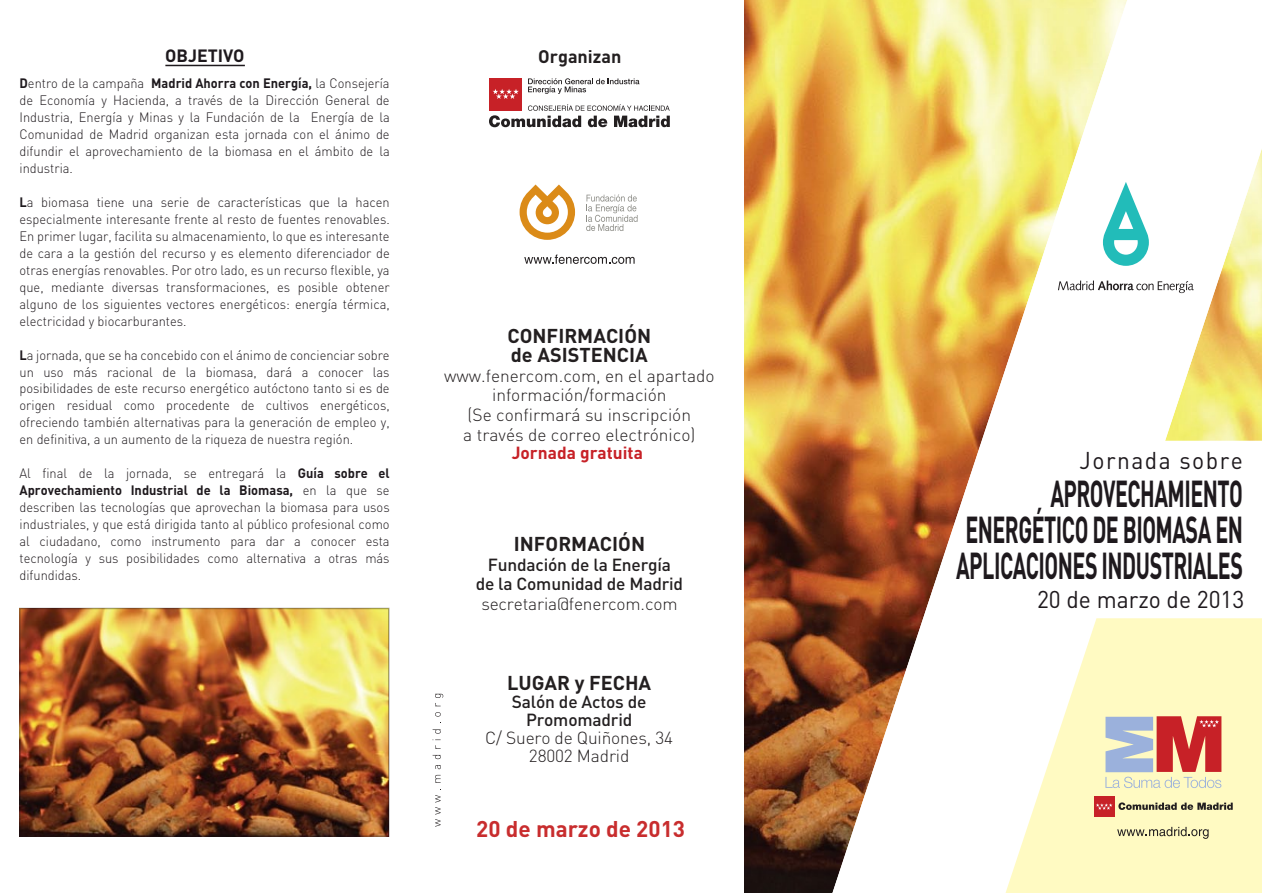
<style>
.page{position:relative;width:1262px;height:893px;background:#fff}
.page>*{position:absolute;margin:0;border:0;box-sizing:border-box;transform-origin:0 0}
.t1{font:700 37.05px/36px "DIN";letter-spacing:-.025em;color:#1e191d;text-align:justify;scale:.58 1}
.t2{font:24px "DIN";color:#1e191d;scale:.95 1}
.t3{font:24px "DIN";letter-spacing:.065em;color:#1e191d;scale:.95 1}
.t4{font:700 22.5px "DIN";color:#c82d2e}
.t5{font:700 19.8px/19.5px "DIN";color:#231f20}
.t6{font:700 18px "DIN";color:#231f20}
.t7{font:700 17.55px "DIN";color:#1e191d}
.t8{font:300 17.4px/19.2px "DIN";color:#231f20;text-align:center}
.t9{font:500 17.4px/19.5px "DIN";letter-spacing:-.01em;color:#231f20;text-align:center}
.t10{font:300 13.5px/17px "DIN";color:#1e191d;text-align:justify;scale:.95 1}
.s1{font-weight:700}
.s2{font-weight:700;color:#c72127}
.s3{font-weight:300}
.s4{font-weight:500}
</style>
<div class="page">
<img style="left:744px;top:0;width:88px;height:892px">
<img style="left:22px;top:610px;width:364px;height:224px">
<div style="left:19px;top:607px;width:370px;height:230px;border:2px solid #130c15"></div>
<svg style="left:832px;top:0;width:429px;height:892px"></svg>
<svg style="left:1005px;top:618px;width:256px;height:274px;fill:#fffac2"></svg>
<svg style="left:1103px;top:182px;width:45px;height:84px"></svg>
<svg style="left:1058px;top:280px;width:135px;height:13px"></svg>
<svg style="left:1117px;top:826px;width:91px;height:12px"></svg>
<svg style="left:1105px;top:716px;width:116px;height:72px;background:#cd9894"></svg>
<div style="left:1093px;top:796px;width:21px;height:21px;background:#c72127"></div>
<svg style="left:1096px;top:803px;width:16px;height:6px"></svg>
<svg style="left:1118px;top:802px;width:114px;height:8px"></svg>
<svg style="left:435px;top:789px;width:6px;height:37px"></svg>
<svg style="left:435px;top:765px;width:6px;height:17px"></svg>
<svg style="left:432px;top:755px;width:9px;height:4px"></svg>
<svg style="left:432px;top:739px;width:8px;height:9px"></svg>
<svg style="left:432px;top:729px;width:9px;height:4px"></svg>
<svg style="left:435px;top:712px;width:6px;height:4px"></svg>
<svg style="left:435px;top:693px;width:8px;height:13px"></svg>
<hr style="left:165px;top:65px;width:80px;height:1px;background:#1e191d">
<svg style="left:489px;top:78px;width:181px;height:49px"></svg>
<svg style="left:519px;top:184px;width:56px;height:56px"></svg>
<svg style="left:586px;top:194px;width:51px;height:37px"></svg>
<svg style="left:524px;top:254px;width:110px;height:10px"></svg>
<p class="t7" style="left:165px;top:45px;width:81px">OBJETIVO</p>
<p class="t10" style="left:20px;top:75px;width:391px"><span class="s1">D</span>entro de la campaña <span class="s1">Madrid Ahorra con Energía,</span> la Consejería de Economía y Hacienda, a través de la Dirección General de Industria, Energía y Minas y la Fundación de la Energía de la Comunidad de Madrid organizan esta jornada con el ánimo de difundir el aprovechamiento de la biomasa en el ámbito de la industria.</p>
<p class="t10" style="left:20px;top:193px;width:391px"><span class="s1">L</span>a biomasa tiene una serie de características que la hacen especialmente interesante frente al resto de fuentes renovables.<br>En primer lugar, facilita su almacenamiento, lo que es interesante de cara a la gestión del recurso y es elemento diferenciador de otras energías renovables. Por otro lado, es un recurso flexible, ya que, mediante diversas transformaciones, es posible obtener alguno de los siguientes vectores energéticos: energía térmica, electricidad y biocarburantes.</p>
<p class="t10" style="left:20px;top:346px;width:391px"><span class="s1">L</span>a jornada, que se ha concebido con el ánimo de concienciar sobre un uso más racional de la biomasa, dará a conocer las posibilidades de este recurso energético autóctono tanto si es de origen residual como procedente de cultivos energéticos, ofreciendo también alternativas para la generación de empleo y, en definitiva, a un aumento de la riqueza de nuestra región.</p>
<p class="t10" style="left:20px;top:465px;width:391px">Al final de la jornada, se entregará la <span class="s1">Guía sobre el Aprovechamiento Industrial de la Biomasa,</span> en la que se describen las tecnologías que aprovechan la biomasa para usos industriales, y que está dirigida tanto al público profesional como al ciudadano, como instrumento para dar a conocer esta tecnología y sus posibilidades como alternativa a otras más difundidas.</p>
<p class="t6" style="left:538px;top:44px;width:85px">Organizan</p>
<p class="t5" style="left:507px;top:325px;width:145px">CONFIRMACIÓN de ASISTENCIA</p>
<p class="t8" style="left:444px;top:366px;width:272px">www.fenercom.com, en el apartado información/formación<br>(Se confirmará su inscripción<br>a través de correo electrónico)<br><span class="s2">Jornada gratuita</span></p>
<p class="t5" style="left:514px;top:533px;width:133px">INFORMACIÓN</p>
<p class="t9" style="left:475px;top:554px;width:209px">Fundación de la Energía<br>de la Comunidad de Madrid <span class="s3">secretaria@fenercom.com</span></p>
<p class="t5" style="left:507px;top:672px;width:146px">LUGAR y FECHA</p>
<p class="t8" style="left:485px;top:693px;width:189px;line-height:18px"><span class="s4">Salón de Actos de<br>Promomadrid<br></span>C/ Suero de Quiñones, 34<br>28002 Madrid</p>
<p class="t4" style="left:476px;top:813px;width:210px">20 de marzo de 2013</p>
<p class="t3" style="left:1079px;top:445px;width:173px">Jornada sobre</p>
<p class="t1" style="left:956px;top:474px;width:496px;text-indent:94px">APROVECHAMIENTO ENERGÉTICO DE BIOMASA EN APLICACIONES INDUSTRIALES</p>
<p class="t2" style="left:1037px;top:584px;width:220px">20 de marzo de 2013</p>
</div>
